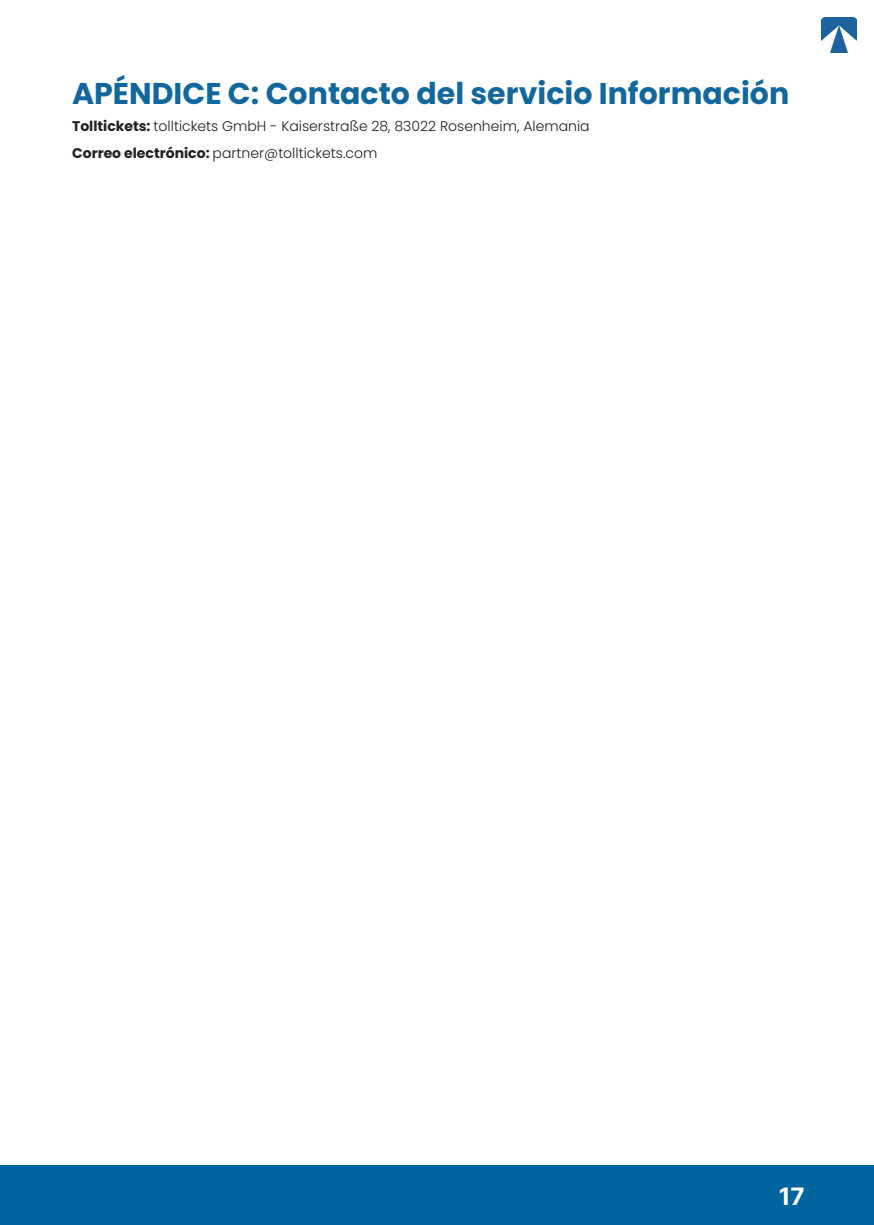
<style>
.page{position:relative;width:874px;height:1225px;background:#fff}
.page>*{position:absolute;margin:0;border:0;box-sizing:border-box;transform-origin:0 0}
.t1{font:700 30px "Poppins";color:#12679d}
.t2{font:24px "Inter";color:#fff}
.t3{font:300 14px/27.4px "Poppins";color:#231f20}
.s1{font-weight:700}
</style>
<div class="page">
<div style="left:0;top:1165px;width:873px;height:60px;background:#00649e"></div>
<img style="left:821px;top:17px;width:35px;height:35px">
<h1 class="t1" style="left:72px;top:76px;width:718px">APÉNDICE C: Contacto del servicio Información</h1>
<p class="t3" style="left:72px;top:112px;width:519px"><span class="s1">Tolltickets:</span> tolltickets GmbH - Kaiserstraße 28, 83022 Rosenheim, Alemania<br><span class="s1">Correo electrónico:</span> partner@tolltickets.com</p>
<h2 class="t2" style="left:778px;top:1179px;width:28px">17</h2>
</div>
